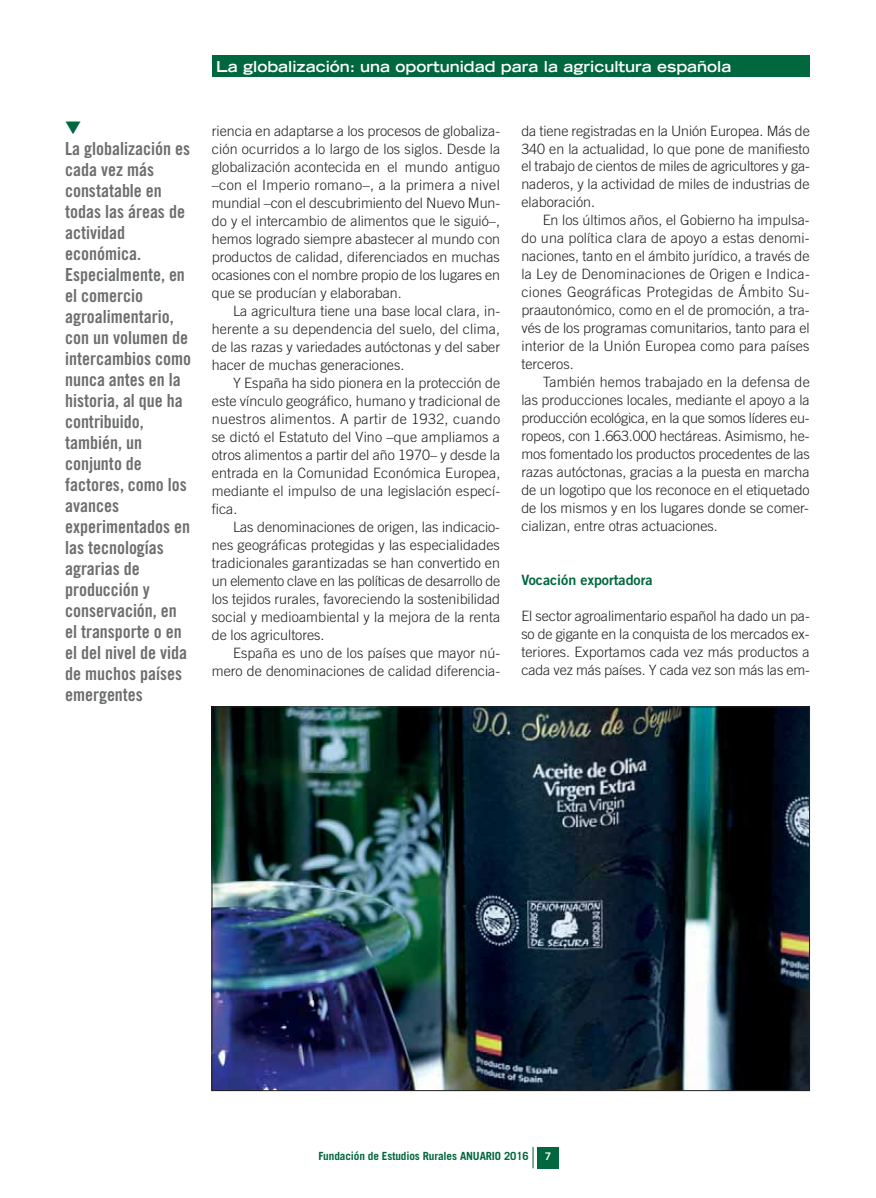
<style>
.page{position:relative;width:876px;height:1198px;background:#fff}
.page>*{position:absolute;margin:0;border:0;box-sizing:border-box;transform-origin:0 0}
.t1{font:18px/21px "Trade Gothic Bold Cond Twenty";color:#6d6e70}
.t2{font:700 expanded 15px "Trade Gothic LH";color:#fff}
.t3{font:300 14.25px/18px "Trade Gothic";color:#231f20;text-align:justify}
.t4{font:14.25px "Trade Gothic Bold Two";color:#00673e}
.t5{font:700 11.25px "Trade Gothic";letter-spacing:-.01em;color:#00673e}
.t6{font:10.5px "Trade Gothic Bold Two";color:#fff}
</style>
<div class="page">
<div style="left:212px;top:55px;width:597px;height:22px;background:#00673e"></div>
<div style="left:537px;top:1147px;width:21px;height:21px;background:#00673e"></div>
<svg style="left:532px;top:1147px;width:1px;height:21px"></svg>
<img style="left:214px;top:709px;width:593px;height:380px">
<p class="t1" style="left:65px;top:139px;width:127px">La globalización es cada vez más constatable en todas las áreas de actividad económica.<br>Especialmente, en el comercio agroalimentario, con un volumen de intercambios como nunca antes en la historia, al que ha contribuido, también, un conjunto de factores, como los avances experimentados en las tecnologías agrarias de producción y conservación, en el transporte o en el del nivel de vida de muchos países emergentes</p>
<p class="t2" style="left:216px;top:61px;width:517px">La globalización: una oportunidad para la agricultura española</p>
<p class="t3" style="left:212px;top:123px;width:290px">riencia en adaptarse a los procesos de globaliza&shy;ción ocurridos a lo largo de los siglos. Desde la globalización acontecida en el mundo antiguo –con el Imperio romano–, a la primera a nivel mundial –con el descubrimiento del Nuevo Mun&shy;do y el intercambio de alimentos que le siguió–, hemos logrado siempre abastecer al mundo con productos de calidad, diferenciados en muchas ocasiones con el nombre propio de los lugares en que se producían y elaboraban.</p>
<p class="t3" style="left:212px;top:303px;width:290px;text-indent:21px">La agricultura tiene una base local clara, in&shy;herente a su dependencia del suelo, del clima, de las razas y variedades autóctonas y del saber hacer de muchas generaciones.</p>
<p class="t3" style="left:212px;top:375px;width:290px;text-indent:21px">Y España ha sido pionera en la protección de este vínculo geográfico, humano y tradicional de nuestros alimentos. A partir de 1932, cuando se dictó el Estatuto del Vino –que ampliamos a otros alimentos a partir del año 1970– y desde la entrada en la Comunidad Económica Europea, mediante el impulso de una legislación especí&shy;fica.</p>
<p class="t3" style="left:212px;top:519px;width:290px;text-indent:21px">Las denominaciones de origen, las indicacio&shy;nes geográficas protegidas y las especialidades tradicionales garantizadas se han convertido en un elemento clave en las políticas de desarrollo de los tejidos rurales, favoreciendo la sostenibilidad social y medioambiental y la mejora de la renta de los agricultores.</p>
<p class="t3" style="left:212px;top:645px;width:290px;text-align:right">España es uno de los países que mayor nú&shy;mero de denominaciones de calidad diferencia-</p>
<p class="t3" style="left:521px;top:123px;width:290px">da tiene registradas en la Unión Europea. Más de 340 en la actualidad, lo que pone de manifiesto el trabajo de cientos de miles de agricultores y ga&shy;naderos, y la actividad de miles de industrias de elaboración.</p>
<p class="t3" style="left:521px;top:213px;width:290px;text-indent:21px">En los últimos años, el Gobierno ha impulsa&shy;do una política clara de apoyo a estas denomi&shy;naciones, tanto en el ámbito jurídico, a través de la Ley de Denominaciones de Origen e Indica&shy;ciones Geográficas Protegidas de Ámbito Su&shy;praautonómico, como en el de promoción, a tra&shy;vés de los programas comunitarios, tanto para el interior de la Unión Europea como para países terceros.</p>
<p class="t3" style="left:521px;top:375px;width:290px;text-indent:21px">También hemos trabajado en la defensa de las producciones locales, mediante el apoyo a la producción ecológica, en la que somos líderes eu&shy;ropeos, con 1.663.000 hectáreas. Asimismo, he&shy;mos fomentado los productos procedentes de las razas autóctonas, gracias a la puesta en marcha de un logotipo que los reconoce en el etiquetado de los mismos y en los lugares donde se comer&shy;cializan, entre otras actuaciones.</p>
<p class="t4" style="left:521px;top:575px;width:133px">Vocación exportadora</p>
<p class="t3" style="left:521px;top:609px;width:290px">El sector agroalimentario español ha dado un pa&shy;so de gigante en la conquista de los mercados ex&shy;teriores. Exportamos cada vez más productos a cada vez más países. Y cada vez son más las em-</p>
<p class="t5" style="left:318px;top:1152px;width:212px">Fundación de Estudios Rurales ANUARIO 2016</p>
<p class="t6" style="left:544px;top:1153px;width:8px">7</p>
</div>
